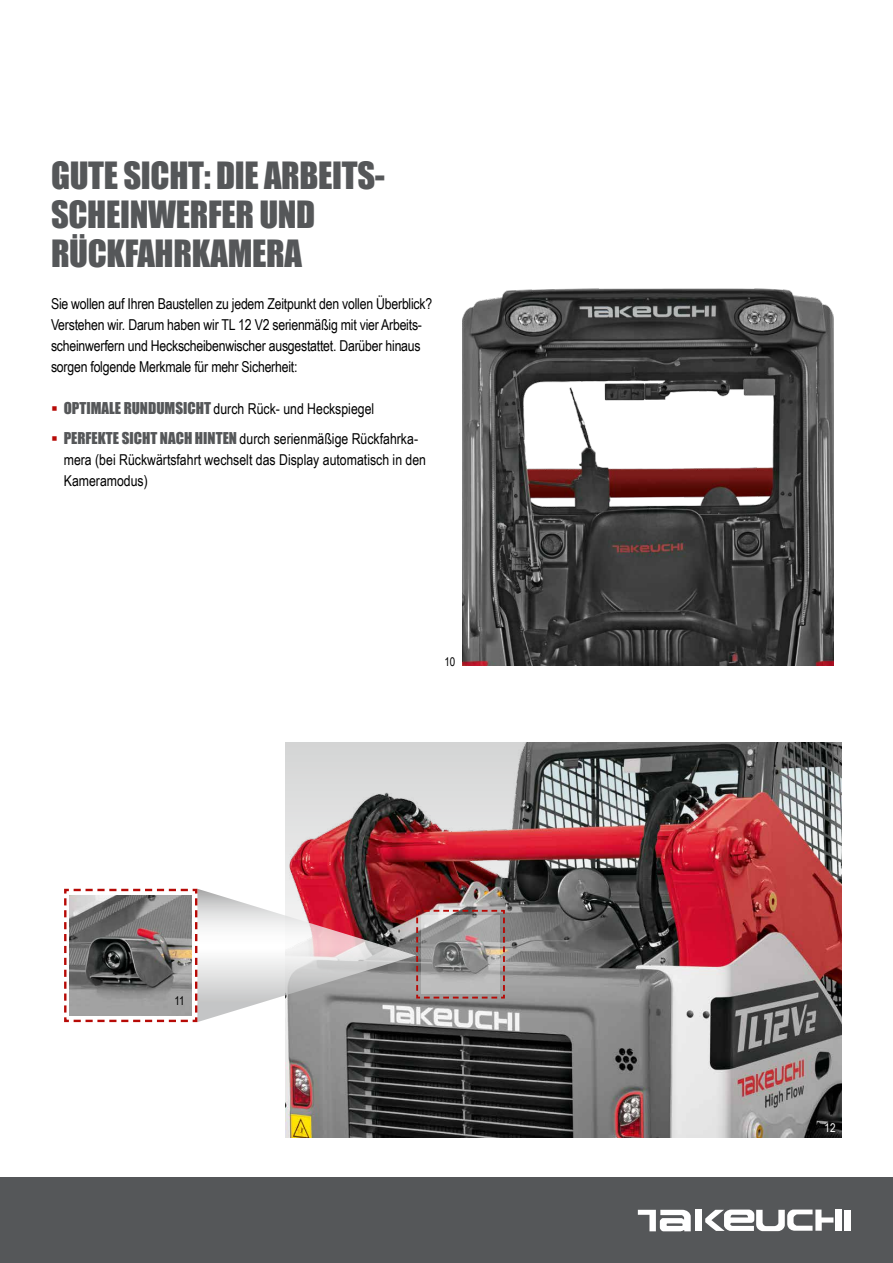
<style>
.page{position:relative;width:893px;height:1263px;background:#fff}
.page>*{position:absolute;margin:0;border:0;box-sizing:border-box;transform-origin:0 0}
.t1{font:34.5px/39px "Impact";letter-spacing:-.01em;color:#555759}
.t2{font:15px/21px "Arial Narrow";letter-spacing:-.015em;color:#000}
.t3{font:12px "Arial Narrow";color:#000}
.t4{font:12px "Arial Narrow";color:#fff}
.s1{font-family:"Impact";color:#555759}
</style>
<div class="page">
<div style="left:0;top:1178px;width:893px;height:85px;background:#555759"></div>
<div style="left:695px;top:1209px;width:6px;height:22px;background:#fff"></div>
<div style="left:836px;top:1209px;width:6px;height:22px;background:#fff"></div>
<div style="left:844px;top:1209px;width:6px;height:21px;background:#fff"></div>
<svg style="left:638px;top:1210px;width:53px;height:21px"></svg>
<svg style="left:705px;top:1209px;width:128px;height:22px"></svg>
<img style="left:286px;top:743px;width:556px;height:395px">
<img style="left:463px;top:288px;width:370px;height:377px">
<svg style="left:64px;top:887px;width:442px;height:136px"></svg>
<img style="left:70px;top:895px;width:121px;height:121px">
<h1 class="t1" style="left:51px;top:155px;width:336px">GUTE SICHT: DIE ARBEITS-<br>SCHEINWERFER UND<br>RÜCKFAHRKAMERA</h1>
<p class="t2" style="left:51px;top:293px;width:383px">Sie wollen auf Ihren Baustellen zu jedem Zeitpunkt den vollen Überblick?<br>Verstehen wir. Darum haben wir TL 12 V2 serienmäßig mit vier Arbeits&shy;scheinwerfern und Heckscheibenwischer ausgestattet. Darüber hinaus sorgen folgende Merkmale für mehr Sicherheit:</p>
<p class="t2" style="left:64px;top:393px;width:356px;line-height:30px"><span class="s1">OPTIMALE RUNDUMSICHT</span> durch Rück- und Heckspiegel<br><span class="s1">PERFEKTE SICHT NACH HINTEN</span> durch serienmäßige Rückfahrka-</p>
<p class="t2" style="left:64px;top:449px;width:364px">mera (bei Rückwärtsfahrt wechselt das Display automatisch in den<br>Kameramodus)</p>
<p class="t3" style="left:444px;top:653px;width:12px">10</p>
<p class="t3" style="left:174px;top:992px;width:12px">11</p>
<p class="t4" style="left:825px;top:1118px;width:12px">12</p>
</div>
